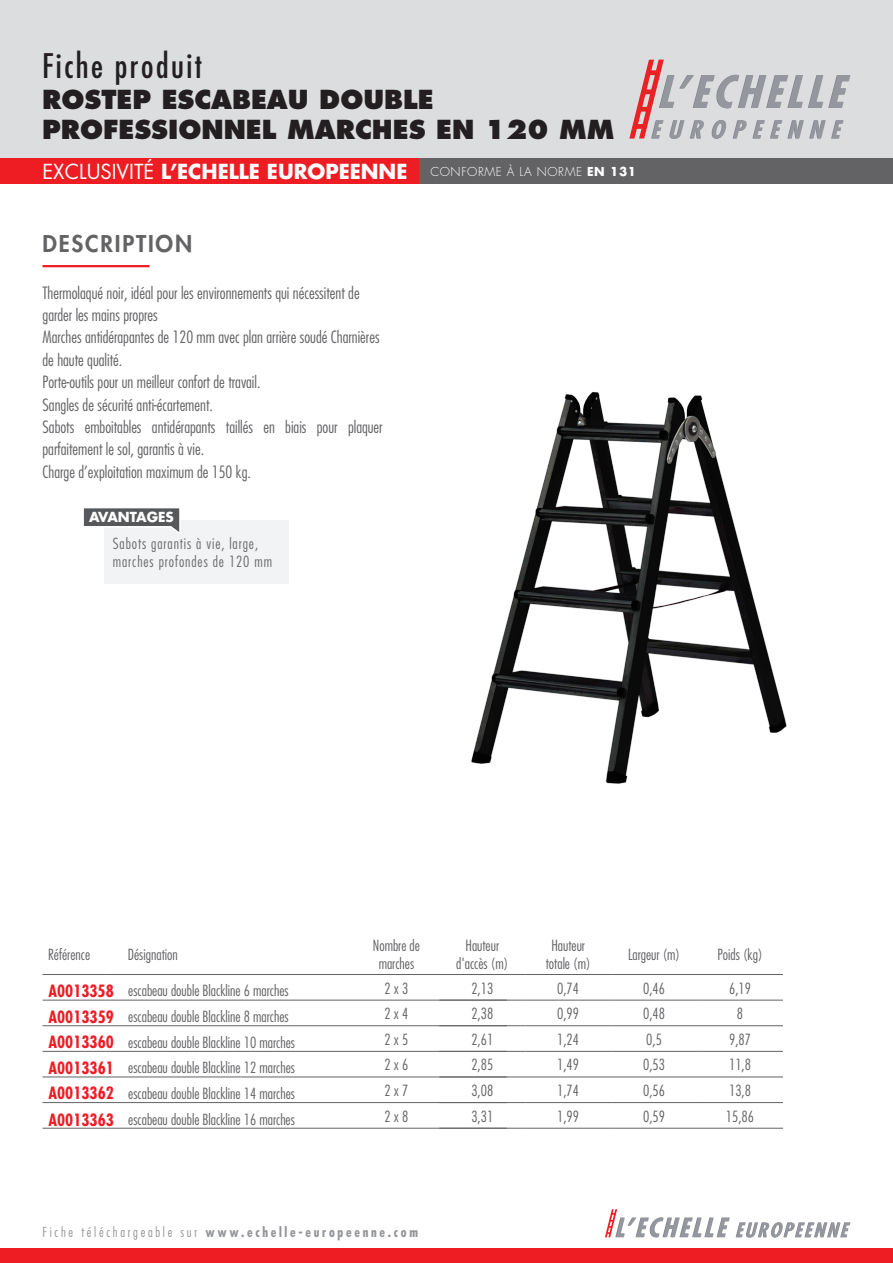
<style>
.page{position:relative;width:893px;height:1263px;background:#fff}
.page>*{position:absolute;margin:0;border:0;box-sizing:border-box;transform-origin:0 0}
.t1{font:condensed 33px "Futura Std";letter-spacing:.075em;color:#231f20}
.t2{font:800 25.5px/29.8px "Futura Std";color:#231f20}
.t3{font:800 22.5px "Futura Std";letter-spacing:.08em;color:#636366}
.t4{font:700 20.1px "Futura Std";color:#fff}
.t5{font:300 condensed 16.5px/22.4px "Futura Std";color:#636366}
.t6{font:700 condensed 16.5px "Futura Std";color:#ee1d23}
.t7{font:300 condensed 15px/18px "Futura Std";color:#636366;text-align:center}
.t8{font:300 condensed 15px/18px "Futura Std";letter-spacing:.06em;color:#6c6d70}
.t9{font:700 condensed 13.5px "Futura Std";letter-spacing:.2em;color:#939598}
.t10{font:300 condensed 13.5px "Futura Std";letter-spacing:.2em;color:#939598}
.t11{font:700 13.5px "Futura Std";color:#fff}
.t12{font:300 12px "Futura Std";letter-spacing:.05em;color:#fff}
.s1{font-weight:400}
.s2{font-weight:700}
</style>
<div class="page">
<hr style="left:43px;top:265px;width:107px;height:2px;background:#ee1d23">
<hr style="left:43px;top:1000px;width:62px;height:1px;background:#636366">
<hr style="left:105px;top:1000px;width:80px;height:1px;background:#636366">
<hr style="left:185px;top:1000px;width:236px;height:1px;background:#636366">
<hr style="left:421px;top:1000px;width:86px;height:1px;background:#636366">
<hr style="left:439px;top:1000px;width:86px;height:1px;background:#636366">
<hr style="left:525px;top:1000px;width:86px;height:1px;background:#636366">
<hr style="left:611px;top:1000px;width:86px;height:1px;background:#636366">
<hr style="left:697px;top:1000px;width:86px;height:1px;background:#636366">
<hr style="left:43px;top:1025px;width:62px;height:1px;background:#636366">
<hr style="left:105px;top:1025px;width:80px;height:1px;background:#636366">
<hr style="left:185px;top:1025px;width:236px;height:1px;background:#636366">
<hr style="left:421px;top:1025px;width:86px;height:1px;background:#636366">
<hr style="left:439px;top:1025px;width:86px;height:1px;background:#636366">
<hr style="left:525px;top:1025px;width:86px;height:1px;background:#636366">
<hr style="left:611px;top:1025px;width:86px;height:1px;background:#636366">
<hr style="left:697px;top:1025px;width:86px;height:1px;background:#636366">
<hr style="left:43px;top:1051px;width:62px;height:1px;background:#636366">
<hr style="left:105px;top:1051px;width:80px;height:1px;background:#636366">
<hr style="left:185px;top:1051px;width:236px;height:1px;background:#636366">
<hr style="left:421px;top:1051px;width:86px;height:1px;background:#636366">
<hr style="left:439px;top:1051px;width:86px;height:1px;background:#636366">
<hr style="left:525px;top:1051px;width:86px;height:1px;background:#636366">
<hr style="left:611px;top:1051px;width:86px;height:1px;background:#636366">
<hr style="left:697px;top:1051px;width:86px;height:1px;background:#636366">
<hr style="left:43px;top:1076px;width:62px;height:1px;background:#636366">
<hr style="left:105px;top:1076px;width:80px;height:1px;background:#636366">
<hr style="left:185px;top:1076px;width:236px;height:1px;background:#636366">
<hr style="left:421px;top:1076px;width:86px;height:1px;background:#636366">
<hr style="left:439px;top:1076px;width:86px;height:1px;background:#636366">
<hr style="left:525px;top:1076px;width:86px;height:1px;background:#636366">
<hr style="left:611px;top:1076px;width:86px;height:1px;background:#636366">
<hr style="left:697px;top:1076px;width:86px;height:1px;background:#636366">
<hr style="left:43px;top:1102px;width:62px;height:1px;background:#636366">
<hr style="left:105px;top:1102px;width:80px;height:1px;background:#636366">
<hr style="left:185px;top:1102px;width:236px;height:1px;background:#636366">
<hr style="left:421px;top:1102px;width:86px;height:1px;background:#636366">
<hr style="left:439px;top:1102px;width:86px;height:1px;background:#636366">
<hr style="left:525px;top:1102px;width:86px;height:1px;background:#636366">
<hr style="left:611px;top:1102px;width:86px;height:1px;background:#636366">
<hr style="left:697px;top:1102px;width:86px;height:1px;background:#636366">
<hr style="left:43px;top:1128px;width:62px;height:1px;background:#636366">
<hr style="left:105px;top:1128px;width:80px;height:1px;background:#636366">
<hr style="left:185px;top:1128px;width:236px;height:1px;background:#636366">
<hr style="left:421px;top:1128px;width:86px;height:1px;background:#636366">
<hr style="left:439px;top:1128px;width:86px;height:1px;background:#636366">
<hr style="left:525px;top:1128px;width:86px;height:1px;background:#636366">
<hr style="left:611px;top:1128px;width:86px;height:1px;background:#636366">
<hr style="left:697px;top:1128px;width:86px;height:1px;background:#636366">
<hr style="left:43px;top:974px;width:62px;height:1px;background:#636366">
<hr style="left:105px;top:974px;width:80px;height:1px;background:#636366">
<hr style="left:185px;top:974px;width:236px;height:1px;background:#636366">
<hr style="left:421px;top:974px;width:86px;height:1px;background:#636366">
<hr style="left:439px;top:974px;width:86px;height:1px;background:#636366">
<hr style="left:525px;top:974px;width:86px;height:1px;background:#636366">
<hr style="left:611px;top:974px;width:86px;height:1px;background:#636366">
<hr style="left:697px;top:974px;width:86px;height:1px;background:#636366">
<img style="left:471px;top:392px;width:316px;height:392px">
<div style="left:0;top:0;width:893px;height:171px;background:#dcdddf"></div>
<div style="left:0;top:1249px;width:893px;height:14px;background:#ee1d23"></div>
<svg style="left:605px;top:1209px;width:245px;height:28px"></svg>
<svg style="left:629px;top:60px;width:221px;height:79px"></svg>
<div style="left:0;top:158px;width:422px;height:26px;background:#ee1d23"></div>
<div style="left:419px;top:158px;width:474px;height:26px;background:#636366"></div>
<div style="left:104px;top:520px;width:185px;height:63px;background:#f2f3f4"></div>
<svg style="left:83px;top:508px;width:97px;height:26px"></svg>
<h1 class="t1" style="left:42px;top:46px;width:161px">Fiche produit</h1>
<h2 class="t2" style="left:42px;top:84px;width:574px">ROSTEP ESCABEAU DOUBLE<br>PROFESSIONNEL MARCHES EN 120 MM</h2>
<h3 class="t4" style="left:43px;top:158px;width:366px"><span class="s1">EXCLUSIVITÉ</span> ’L ECHELLE EUROPEENNE</h3>
<h3 class="t3" style="left:43px;top:230px;width:151px">DESCRIPTION</h3>
<p class="t5" style="left:43px;top:281px;width:319px">Thermolaqué noir, idéal pour les environnements qui nécessitent de</p>
<p class="t5" style="left:43px;top:304px;width:117px">garder les mains propres</p>
<p class="t5" style="left:43px;top:326px;width:339px">Marches antidérapantes de 120 mm avec plan arrière soudé Charnières</p>
<p class="t5" style="left:43px;top:349px;width:81px">de haute qualité.</p>
<p class="t5" style="left:43px;top:371px;width:219px">Porte-outils pour un meilleur confort de travail.</p>
<p class="t5" style="left:43px;top:393px;width:172px">Sangles de sécurité anti-écartement.</p>
<p class="t5" style="left:348px;top:416px;width:36px">plaquer</p>
<p class="t5" style="left:43px;top:416px;width:210px">Sabots<br>parfaitement le sol, garantis à vie.<br>Charge ’d exploitation maximum de 150 kg.</p>
<p class="t5" style="left:85px;top:416px;width:58px">emboitables</p>
<p class="t5" style="left:152px;top:416px;width:65px">antidérapants</p>
<p class="t5" style="left:226px;top:416px;width:29px">taillés</p>
<p class="t5" style="left:285px;top:416px;width:23px">biais</p>
<p class="t5" style="left:317px;top:416px;width:22px">pour</p>
<p class="t5" style="left:263px;top:416px;width:13px">en</p>
<p class="t11" style="left:89px;top:508px;width:86px">AVANTAGES</p>
<p class="t8" style="left:113px;top:534px;width:161px">Sabots garantis à vie, large, marches profondes de 120 mm</p>
<p class="t12" style="left:430px;top:164px;width:207px">CONFORME À LA NORME <span class="s2">EN 131</span></p>
<p class="t7" style="left:48px;top:945px;width:43px">Référence</p>
<p class="t7" style="left:128px;top:945px;width:51px">Désignation</p>
<p class="t7" style="left:373px;top:936px;width:49px">Nombre de</p>
<p class="t7" style="left:379px;top:954px;width:37px">marches</p>
<p class="t7" style="left:456px;top:936px;width:53px">Hauteur<br>'d accès (m(</p>
<p class="t7" style="left:551px;top:936px;width:35px">Hauteur</p>
<p class="t7" style="left:546px;top:954px;width:46px">totale )m(</p>
<p class="t7" style="left:628px;top:945px;width:54px">Largeur )m(</p>
<p class="t7" style="left:717px;top:945px;width:47px">Poids (kg(</p>
<p class="t6" style="left:49px;top:980px;width:67px">A0013358</p>
<p class="t7" style="left:128px;top:982px;width:162px">escabeau double Blackline 6 marches</p>
<p class="t7" style="left:385px;top:979px;width:25px">3x2</p>
<p class="t7" style="left:471px;top:979px;width:23px">2,13</p>
<p class="t7" style="left:557px;top:979px;width:23px">0,74</p>
<p class="t7" style="left:643px;top:979px;width:23px">0,46</p>
<p class="t7" style="left:729px;top:979px;width:23px">6,19</p>
<p class="t6" style="left:49px;top:1006px;width:67px">A0013359</p>
<p class="t7" style="left:128px;top:1007px;width:162px">escabeau double Blackline 8 marches</p>
<p class="t7" style="left:385px;top:1004px;width:25px">4x2</p>
<p class="t7" style="left:471px;top:1004px;width:23px">2,38</p>
<p class="t7" style="left:557px;top:1004px;width:23px">0,99</p>
<p class="t7" style="left:643px;top:1004px;width:23px">0,48</p>
<p class="t7" style="left:737px;top:1004px;width:8px">8</p>
<p class="t6" style="left:49px;top:1032px;width:67px">A0013360</p>
<p class="t7" style="left:128px;top:1033px;width:168px">escabeau double Blackline 10 marches</p>
<p class="t7" style="left:385px;top:1030px;width:25px">5x2</p>
<p class="t7" style="left:471px;top:1030px;width:23px">2,61</p>
<p class="t7" style="left:557px;top:1030px;width:23px">1,24</p>
<p class="t7" style="left:646px;top:1030px;width:17px">0,5</p>
<p class="t7" style="left:729px;top:1030px;width:23px">9,87</p>
<p class="t6" style="left:49px;top:1057px;width:67px">A0013361</p>
<p class="t7" style="left:128px;top:1058px;width:168px">escabeau double Blackline 12 marches</p>
<p class="t7" style="left:385px;top:1056px;width:25px">6x2</p>
<p class="t7" style="left:471px;top:1056px;width:23px">2,85</p>
<p class="t7" style="left:557px;top:1056px;width:23px">1,49</p>
<p class="t7" style="left:643px;top:1056px;width:23px">0,53</p>
<p class="t7" style="left:729px;top:1056px;width:23px">11,8</p>
<p class="t6" style="left:49px;top:1083px;width:67px">A0013362</p>
<p class="t7" style="left:128px;top:1084px;width:168px">escabeau double Blackline 14 marches</p>
<p class="t7" style="left:385px;top:1081px;width:25px">7x2</p>
<p class="t7" style="left:471px;top:1081px;width:23px">3,08</p>
<p class="t7" style="left:557px;top:1081px;width:23px">1,74</p>
<p class="t7" style="left:643px;top:1081px;width:23px">0,56</p>
<p class="t7" style="left:729px;top:1081px;width:23px">13,8</p>
<p class="t6" style="left:49px;top:1109px;width:67px">A0013363</p>
<p class="t7" style="left:128px;top:1110px;width:168px">escabeau double Blackline 16 marches</p>
<p class="t7" style="left:385px;top:1107px;width:25px">8x2</p>
<p class="t7" style="left:471px;top:1107px;width:23px">3,31</p>
<p class="t7" style="left:557px;top:1107px;width:23px">1,99</p>
<p class="t7" style="left:643px;top:1107px;width:23px">0,59</p>
<p class="t7" style="left:726px;top:1107px;width:30px">15,86</p>
<p class="t10" style="left:43px;top:1224px;width:32px">Fiche</p>
<p class="t10" style="left:81px;top:1224px;width:92px">téléchargeable</p>
<p class="t10" style="left:181px;top:1224px;width:18px">sur</p>
<p class="t9" style="left:205px;top:1224px;width:214px">www.echelle-europeenne.com</p>
</div>
